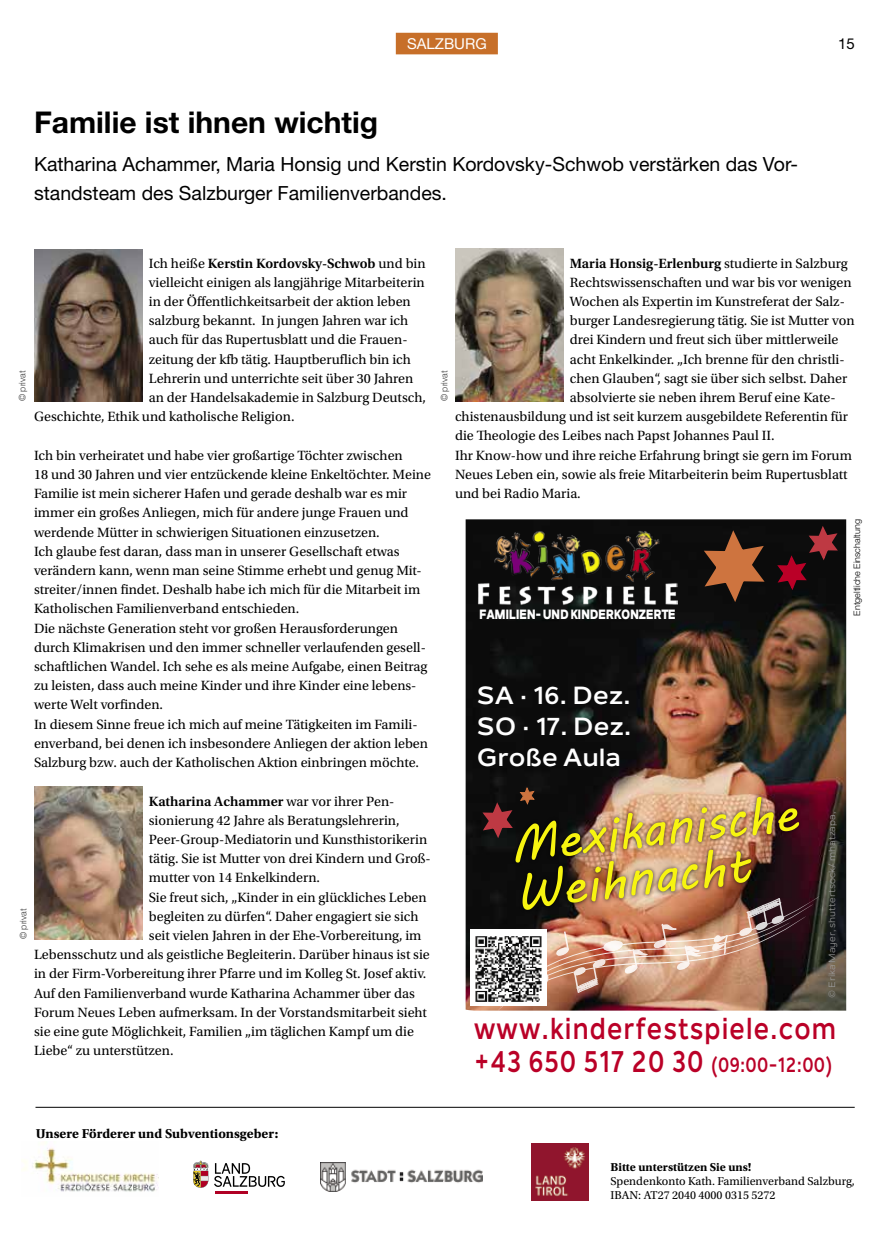
<style>
.page{position:relative;width:893px;height:1234px;background:#fff}
.page>*{position:absolute;margin:0;border:0;box-sizing:border-box;transform-origin:0 0}
.t1{font:49.65px/46.7px "MV Boli";color:#f7f410}
.t2{font:700 30px/33px "Nolan";letter-spacing:.045em;color:#ba0027;scale:.8 1}
.t3{font:700 30px "Helvetica Neue LT Std";color:#000}
.t4{font:700 24.6px/31px "Nolan";color:#fff;text-align:justify}
.t5{font:19.5px/28.5px "Helvetica Neue LT Std";color:#000}
.t6{font:15px "Helvetica Neue LT Std";color:#fff}
.t7{font:15px "Helvetica Neue LT Std";color:#000}
.t8{font:14.1px/19.2px "Utopia Std";color:#000}
.t9{font:600 14.1px "Utopia Std";color:#000}
.t10{font:700 13.5px "Utopia Std";color:#000}
.t11{font:800 13.35px "Nolan";letter-spacing:-.04em;color:#fff;scale:.78 1}
.t12{font:12px/14.4px "Utopia Std";color:#000}
.t13{font:700 12px "Utopia Std";color:#000}
.t14{font:9px "Nolan";color:#9b9b9b}
.t15{font:300 9px "Helvetica Neue LT Std";color:#000}
.t16{font:300 9px "Helvetica Neue LT Std";color:#393939}
.s1{font-weight:400}
.s2{font-size:20.7px}
</style>
<div class="page">
<div style="left:396px;top:33px;width:102px;height:21px;background:#c76f29"></div>
<svg style="left:193px;top:1160px;width:15px;height:27px"></svg>
<hr style="left:215px;top:1190px;width:32px;height:3px;background:#b00024">
<svg style="left:214px;top:1163px;width:71px;height:23px"></svg>
<img style="left:23px;top:1142px;width:135px;height:50px">
<img style="left:320px;top:1162px;width:163px;height:29px">
<img style="left:531px;top:1143px;width:58px;height:56px">
<hr style="left:36px;top:1106px;width:819px;height:1px;background:#000">
<img style="left:466px;top:519px;width:380px;height:491px">
<img style="left:477px;top:528px;width:200px;height:77px">
<div style="left:511px;top:792px;width:292px;height:121px;background:#000;opacity:.75"></div>
<svg style="left:700px;top:525px;width:69px;height:82px;background:#4d2f1d"></svg>
<img style="left:498px;top:895px;width:322px;height:115px">
<div style="left:470px;top:929px;width:77px;height:76px;background:#fff"></div>
<img style="left:475px;top:936px;width:67px;height:66px">
<svg style="left:775px;top:523px;width:65px;height:69px;background:#2e0e13"></svg>
<svg style="left:480px;top:785px;width:56px;height:55px;background:#2f1717"></svg>
<img style="left:34px;top:249px;width:109px;height:153px">
<img style="left:34px;top:786px;width:109px;height:153px">
<img style="left:455px;top:249px;width:109px;height:152px">
<p class="t6" style="left:407px;top:35px;width:81px">SALZBURG</p>
<p class="t7" style="left:838px;top:35px;width:18px">15</p>
<h2 class="t3" style="left:34px;top:104px;width:346px">Familie ist ihnen wichtig</h2>
<h3 class="t5" style="left:34px;top:150px;width:765px">Katharina Achammer, Maria Honsig und Kerstin Kordovsky-Schwob verstärken das Vor&shy;standsteam des Salzburger Familienverbandes.</h3>
<p class="t9" style="left:149px;top:255px;width:278px"><span class="s1">Ich heiße</span> Kerstin Kordovsky-Schwob <span class="s1">und bin</span></p>
<p class="t8" style="left:149px;top:273px;width:278px">vielleicht einigen als langjährige Mitarbeiterin</p>
<p class="t8" style="left:149px;top:292px;width:263px">in der Öffentlichkeitsarbeit der aktion leben</p>
<p class="t8" style="left:149px;top:311px;width:261px">salzburg bekannt. In jungen Jahren war ich</p>
<p class="t8" style="left:149px;top:330px;width:260px">auch für das Rupertusblatt und die Frauen-</p>
<p class="t8" style="left:149px;top:349px;width:264px">zeitung der kfb tätig. Hauptberuflich bin ich</p>
<p class="t8" style="left:149px;top:369px;width:266px">Lehrerin und unterrichte seit über 30 Jahren</p>
<p class="t8" style="left:149px;top:388px;width:279px">an der Handelsakademie in Salzburg Deutsch,</p>
<p class="t8" style="left:34px;top:407px;width:262px">Geschichte, Ethik und katholische Religion.</p>
<p class="t8" style="left:34px;top:445px;width:398px">Ich bin verheiratet und habe vier großartige Töchter zwischen<br>18 und 30 Jahren und vier entzückende kleine Enkeltöchter. Meine Familie ist mein sicherer Hafen und gerade deshalb war es mir immer ein großes Anliegen, mich für andere junge Frauen und werdende Mütter in schwierigen Situationen einzusetzen.<br>Ich glaube fest daran, dass man in unserer Gesellschaft etwas verändern kann, wenn man seine Stimme erhebt und genug Mit&shy;streiter/innen findet. Deshalb habe ich mich für die Mitarbeit im Katholischen Familienverband entschieden.<br>Die nächste Generation steht vor großen Herausforderungen durch Klimakrisen und den immer schneller verlaufenden gesell&shy;schaftlichen Wandel. Ich sehe es als meine Aufgabe, einen Beitrag zu leisten, dass auch meine Kinder und ihre Kinder eine lebens&shy;werte Welt vorfinden.<br>In diesem Sinne freue ich mich auf meine Tätigkeiten im Famili&shy;enverband, bei denen ich insbesondere Anliegen der aktion leben Salzburg bzw. auch der Katholischen Aktion einbringen möchte.</p>
<p class="t9" style="left:149px;top:792px;width:247px">Katharina Achammer <span class="s1">war vor ihrer Pen-</span></p>
<p class="t8" style="left:149px;top:810px;width:252px">sionierung 42 Jahre als Beratungslehrerin,</p>
<p class="t8" style="left:149px;top:829px;width:280px">Peer-Group-Mediatorin und Kunsthistorikerin</p>
<p class="t8" style="left:149px;top:849px;width:283px">tätig. Sie ist Mutter von drei Kindern und Groß-</p>
<p class="t8" style="left:149px;top:868px;width:173px">mutter von 14 Enkelkindern.</p>
<p class="t8" style="left:149px;top:887px;width:279px">Sie freut sich, „Kinder in ein glückliches Leben</p>
<p class="t8" style="left:149px;top:906px;width:271px">begleiten zu dürfen“. Daher engagiert sie sich</p>
<p class="t8" style="left:149px;top:925px;width:274px">seit vielen Jahren in der Ehe-Vorbereitung, im</p>
<p class="t8" style="left:34px;top:945px;width:397px">Lebensschutz und als geistliche Begleiterin. Darüber hinaus ist sie</p>
<p class="t8" style="left:34px;top:964px;width:394px">in der Firm-Vorbereitung ihrer Pfarre und im Kolleg St. Josef aktiv.</p>
<p class="t8" style="left:34px;top:983px;width:382px">Auf den Familienverband wurde Katharina Achammer über das</p>
<p class="t8" style="left:34px;top:1002px;width:394px">Forum Neues Leben aufmerksam. In der Vorstandsmitarbeit sieht</p>
<p class="t8" style="left:34px;top:1021px;width:381px">sie eine gute Möglichkeit, Familien „im täglichen Kampf um die</p>
<p class="t8" style="left:34px;top:1041px;width:141px">Liebe“ zu unterstützen.</p>
<p class="t16" style="left:17px;top:401px;width:32px;rotate:-90deg">© privat</p>
<p class="t16" style="left:18px;top:939px;width:32px;rotate:-90deg">© privat</p>
<p class="t9" style="left:570px;top:255px;width:279px">Maria Honsig-Erlenburg <span class="s1">studierte in Salzburg</span></p>
<p class="t8" style="left:570px;top:273px;width:283px">Rechtswissenschaften und war bis vor wenigen</p>
<p class="t8" style="left:570px;top:292px;width:276px">Wochen als Expertin im Kunstreferat der Salz-</p>
<p class="t8" style="left:570px;top:311px;width:286px">burger Landesregierung tätig. Sie ist Mutter von</p>
<p class="t8" style="left:570px;top:330px;width:270px">drei Kindern und freut sich über mittlerweile</p>
<p class="t8" style="left:570px;top:349px;width:276px">acht Enkelkinder. „Ich brenne für den christli-</p>
<p class="t8" style="left:570px;top:369px;width:279px">chen Glauben“, sagt sie über sich selbst. Daher</p>
<p class="t8" style="left:570px;top:388px;width:267px">absolvierte sie neben ihrem Beruf eine Kate-</p>
<p class="t8" style="left:455px;top:407px;width:395px">chistenausbildung und ist seit kurzem ausgebildete Referentin für</p>
<p class="t8" style="left:455px;top:426px;width:321px">die Theologie des Leibes nach Papst Johannes Paul II.</p>
<p class="t8" style="left:455px;top:445px;width:398px">Ihr Know-how und ihre reiche Erfahrung bringt sie gern im Forum</p>
<p class="t8" style="left:455px;top:465px;width:394px">Neues Leben ein, sowie als freie Mitarbeiterin beim Rupertusblatt</p>
<p class="t8" style="left:455px;top:484px;width:127px">und bei Radio Maria.</p>
<p class="t16" style="left:439px;top:401px;width:32px;rotate:-90deg">© privat</p>
<p class="t11" style="left:479px;top:606px;width:254px">FAMILIEN- UND KINDERKONZERTE</p>
<p class="t15" style="left:851px;top:615px;width:98px;rotate:-90deg">Entgeltliche Einschaltung</p>
<h3 class="t4" style="left:477px;top:680px;width:156px">SA · 16. Dez.<br>SO · 17. Dez.<br>Große Aula</h3>
<h1 class="t1" style="left:507px;top:822px;width:291px;rotate:-7deg">Mexikanische<br>Weihnacht</h1>
<p class="t14" style="left:827px;top:997px;width:187px;rotate:-90deg">© Erika Mayer, shuttertsock/ mhatzapa,</p>
<h2 class="t2" style="left:474px;top:1012px;width:454px">www.kinderfestspiele.com +43 650 517 20 30 <span class="s2">(09:00-12:00)</span></h2>
<p class="t10" style="left:36px;top:1124px;width:244px">Unsere Förderer und Subventionsgeber:</p>
<p class="t13" style="left:611px;top:1159px;width:142px">Bitte unterstützen Sie uns!</p>
<p class="t12" style="left:611px;top:1173px;width:246px">Spendenkonto Kath. Familienverband Salzburg,<br>IBAN: AT27 2040 4000 0315 5272</p>
</div>
